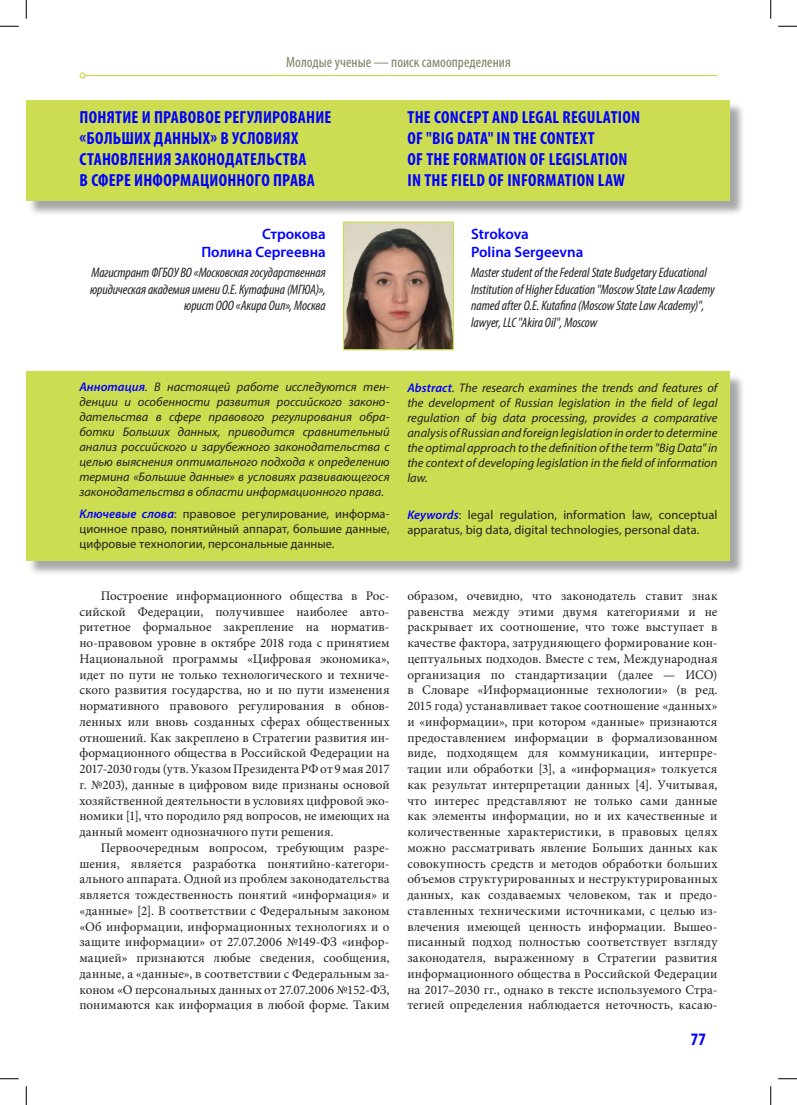
<style>
.page{position:relative;width:797px;height:1105px;background:#fff}
.page>*{position:absolute;margin:0;border:0;box-sizing:border-box;transform-origin:0 0}
.Название_статьи{font:700 condensed 17.5px/21px "Myriad Pro";letter-spacing:.015em;color:#00f}
.t1{font:condensed 15px "Myriad Pro";letter-spacing:.005em;color:#788262}
.Автор{font:600 15px/18px "Myriad Pro";color:#00f;text-align:right}
.Автор__англ{font:600 15px/18px "Myriad Pro";color:#00f}
.Информация_об_авторе{font:italic condensed 13.75px/16.5px "Myriad Pro";letter-spacing:-.005em;color:#231f20;text-align:right}
.Основной{font:13.12px/15.8px "Minion Pro";letter-spacing:.005em;color:#231f20;text-align:justify}
.Аннотация__рус{font:italic 12.5px/15px "Myriad Pro";color:#231f20;text-align:justify}
.Аннотация__анг{font:italic 12.5px/15px "Myriad Pro";letter-spacing:.005em;color:#231f20;text-align:justify}
.Ключевые_слова__рус{font:12.5px/15px "Myriad Pro";letter-spacing:.005em;color:#231f20;text-align:justify}
.Ключевые_слова__анг{font:12.5px/15px "Myriad Pro";letter-spacing:.005em;color:#231f20}
.s1{font-weight:600;color:#00f}
.s2{font-weight:600;font-style:italic;color:#00f}
</style>
<div class="page">
<hr style="left:85px;top:75px;width:632px;height:1px;background:#cddd51">
<div style="left:79px;top:72px;width:7px;height:7px;border:1px solid #cddd51;border-radius:50%"></div>
<div style="left:28px;top:373px;width:717px;height:203px;background:#231f20;opacity:.4"></div>
<div style="left:26px;top:371px;width:703px;height:190px;background:#cddd51"></div>
<div style="left:28px;top:102px;width:717px;height:114px;background:#231f20;opacity:.4"></div>
<div style="left:26px;top:100px;width:703px;height:100px;background:#cddd51"></div>
<img style="left:345px;top:223px;width:107px;height:125px">
<div style="left:343px;top:221px;width:111px;height:129px;border:1px solid #cddd51"></div>
<svg style="left:0;top:25px;width:19px;height:2px"></svg>
<svg style="left:778px;top:25px;width:19px;height:2px"></svg>
<svg style="left:0;top:1078px;width:19px;height:1px"></svg>
<svg style="left:778px;top:1078px;width:19px;height:1px"></svg>
<svg style="left:25px;top:0;width:2px;height:19px"></svg>
<svg style="left:25px;top:1086px;width:2px;height:19px"></svg>
<svg style="left:770px;top:0;width:1px;height:19px"></svg>
<svg style="left:770px;top:1086px;width:1px;height:19px"></svg>
<p class="t1" style="left:286px;top:53px;width:226px">Молодые ученые — поиск самоопределения</p>
<p class="Название_статьи" style="left:80px;top:106px;width:253px">ПОНЯТИЕ И ПРАВОВОЕ РЕГУЛИРОВАНИЕ «БОЛЬШИХ ДАННЫХ» В УСЛОВИЯХ<br>СТАНОВЛЕНИЯ ЗАКОНОДАТЕЛЬСТВА<br>В СФЕРЕ ИНФОРМАЦИОННОГО ПРАВА</p>
<p class="Автор" style="left:201px;top:225px;width:126px">Строкова<br>Полина Сергеевна</p>
<p class="Информация_об_авторе" style="left:90px;top:264px;width:237px">Магистрант ФГБОУ ВО «Московская государственная юридическая академия имени О.Е. Кутафина (МГЮА)», юрист ООО «Акира Оил», Москва</p>
<p class="Название_статьи" style="left:407px;top:106px;width:234px">THE CONCEPT AND LEGAL REGULATION<br>OF "BIG DATA" IN THE CONTEXT<br>OF THE FORMATION OF LEGISLATION<br>IN THE FIELD OF INFORMATION LAW</p>
<p class="Автор__англ" style="left:471px;top:225px;width:114px">Strokova<br>Polina Sergeevna</p>
<p class="Информация_об_авторе" style="left:471px;top:264px;width:245px;text-align:left">Master student of the Federal State Budgetary Educational Institution of Higher Education "Moscow State Law Academy named after O.E. Kutafina (Moscow State Law Academy)", lawyer, LLC "Akira Oil", Moscow</p>
<p class="Аннотация__рус" style="left:79px;top:379px;width:312px"><span class="s1">Аннотация</span>. В настоящей работе исследуются тен&shy;денции и особенности развития российского законо&shy;дательства в сфере правового регулирования обра&shy;ботки Больших данных, приводится сравнительный анализ российского и зарубежного законодательства с целью выяснения оптимального подхода к определению термина «Большие данные» в условиях развивающегося законодательства в области информационного права.</p>
<p class="Ключевые_слова__рус" style="left:79px;top:506px;width:312px"><span class="s2">Ключевые слова</span>: правовое регулирование, информа&shy;ционное право, понятийный аппарат, большие данные, цифровые технологии, персональные данные.</p>
<p class="Основной" style="left:79px;top:588px;width:312px;text-indent:21px">Построение информационного общества в Рос&shy;сийской Федерации, получившее наиболее авто&shy;ритетное формальное закрепление на норматив&shy;но-правовом уровне в октябре 2018 года с принятием Национальной программы «Цифровая экономика», идет по пути не только технологического и техниче&shy;ского развития государства, но и по пути изменения нормативного правового регулирования в обнов&shy;ленных или вновь созданных сферах общественных отношений. Как закреплено в Стратегии развития ин&shy;формационного общества в Российской Федерации на 2017-2030 годы (утв. Указом Президента РФ от 9 мая 2017 г. №203), данные в цифровом виде признаны основой хозяйственной деятельности в условиях цифровой эко&shy;номики [1], что породило ряд вопросов, не имеющих на данный момент однозначного пути решения.</p>
<p class="Основной" style="left:79px;top:840px;width:312px;text-indent:21px">Первоочередным вопросом, требующим разре&shy;шения, является разработка понятийно-категори&shy;ального аппарата. Одной из проблем законодательства является тождественность понятий «информация» и «данные» [2]. В соответствии с Федеральным законом «Об информации, информационных технологиях и о защите информации» от 27.07.2006 №149-ФЗ «инфор&shy;мацией» признаются любые сведения, сообщения, данные, а «данные», в соответствии с Федеральным за&shy;коном «О персональных данных от 27.07.2006 №152-ФЗ, понимаются как информация в любой форме. Таким</p>
<p class="Аннотация__анг" style="left:407px;top:380px;width:312px"><span class="s1">Abstract</span>. The research examines the trends and features of the development of Russian legislation in the field of legal regulation of big data processing, provides a comparative analysis of Russian and foreign legislation in order to determine the optimal approach to the definition of the term "Big Data" in the context of developing legislation in the field of information law.</p>
<p class="Ключевые_слова__анг" style="left:407px;top:508px;width:312px"><span class="s2">Keywords</span>: legal regulation, information law, conceptual apparatus, big data, digital technologies, personal data.</p>
<p class="Основной" style="left:407px;top:588px;width:312px">образом, очевидно, что законодатель ставит знак равенства между этими двумя категориями и не раскрывает их соотношение, что тоже выступает в качестве фактора, затрудняющего формирование кон&shy;цептуальных подходов. Вместе с тем, Международная организация по стандартизации (далее — ИСО) в Словаре «Информационные технологии» (в ред.<br>2015 года) устанавливает такое соотношение «данных» и «информации», при котором «данные» признаются предоставлением информации в формализованном виде, подходящем для коммуникации, интерпре&shy;тации или обработки [3], а «информация» толкуется как результат интерпретации данных [4]. Учитывая, что интерес представляют не только сами данные как элементы информации, но и их качественные и количественные характеристики, в правовых целях можно рассматривать явление Больших данных как совокупность средств и методов обработки больших объемов структурированных и неструктурированных данных, как создаваемых человеком, так и предо&shy;ставленных техническими источниками, с целью из&shy;влечения имеющей ценность информации. Вышео&shy;писанный подход полностью соответствует взгляду законодателя, выраженному в Стратегии развития информационного общества в Российской Федерации на 2017–2030 гг., однако в тексте используемого Стра&shy;тегией определения наблюдается неточность, касаю-</p>
<h1 class="Название_статьи" style="left:691px;top:1028px;width:16px">77</h1>
</div>
